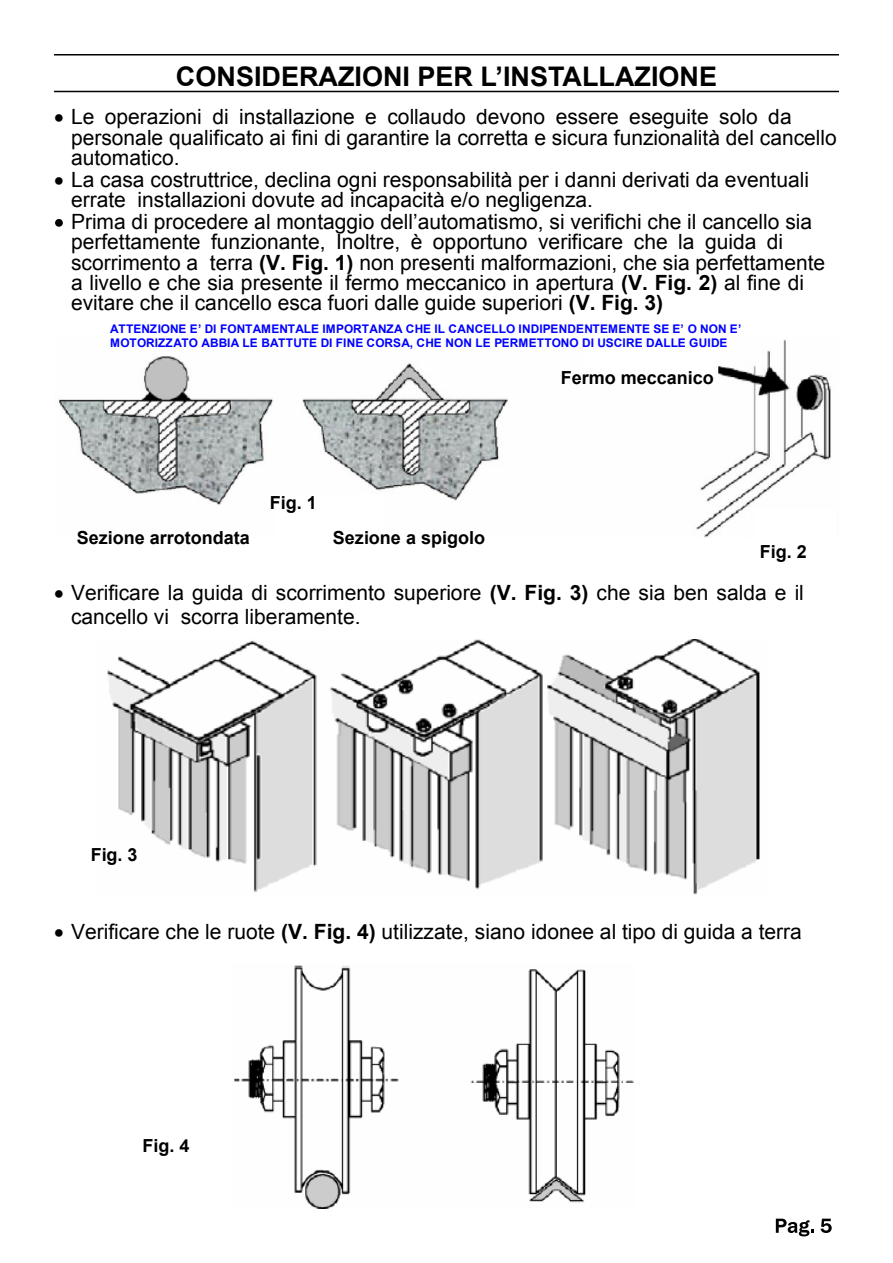
<style>
.page{position:relative;width:893px;height:1263px;background:#fff}
.page>*{position:absolute;margin:0;border:0;box-sizing:border-box;transform-origin:0 0}
.t1{font:700 27px "Arial";color:#000}
.t2{font:21px/20.5px "Arial";color:#000}
.t3{font:700 18px "Arial";color:#000}
.t4{font:700 11.85px/14.1px "Arial";letter-spacing:.005em;color:#00f}
.s1{font-weight:700}
</style>
<div class="page">
<svg style="left:776px;top:1219px;width:37px;height:17px"></svg>
<svg style="left:820px;top:1219px;width:12px;height:14px"></svg>
<hr style="left:54px;top:54px;width:785px;height:2px;background:#000">
<hr style="left:54px;top:91px;width:785px;height:1px;background:#000">
<img style="left:58px;top:339px;width:773px;height:199px">
<img style="left:107px;top:639px;width:653px;height:256px">
<img style="left:234px;top:965px;width:400px;height:244px">
<svg style="left:55px;top:219px;width:8px;height:8px"></svg>
<p class="t1" style="left:176px;top:66px;width:543px">CONSIDERAZIONI PER L’INSTALLAZIONE</p>
<p class="t2" style="left:71px;top:109px;width:767px;text-indent:-17px">• Le operazioni di installazione e collaudo devono essere eseguite solo da personale qualificato ai fini di garantire la corretta e sicura funzionalità del cancello automatico.</p>
<p class="t2" style="left:71px;top:171px;width:756px;text-indent:-17px">• La casa costruttrice, declina ogni responsabilità per i danni derivati da eventuali errate installazioni dovute ad incapacità e/o negligenza.<br>Prima di procedere al montaggio dell’automatismo, si verifichi che il cancello sia perfettamente funzionante, Inoltre, è opportuno verificare che la guida di scorrimento a terra <span class="s1">(V. Fig. 1)</span> non presenti malformazioni, che sia perfettamente a livello e che sia presente il fermo meccanico in apertura <span class="s1">(V. Fig. 2)</span> al fine di evitare che il cancello esca fuori dalle guide superiori <span class="s1">(V. Fig. 3)</span></p>
<p class="t4" style="left:110px;top:322px;width:633px">ATTENZIONE E’ DI FONTAMENTALE IMPORTANZA CHE IL CANCELLO INDIPENDENTEMENTE SE E’ O NON E’<br>MOTORIZZATO ABBIA LE BATTUTE DI FINE CORSA, CHE NON LE PERMETTONO DI USCIRE DALLE GUIDE</p>
<p class="t3" style="left:270px;top:496px;width:48px">Fig. 1</p>
<p class="t3" style="left:561px;top:370px;width:155px">Fermo meccanico</p>
<p class="t3" style="left:77px;top:531px;width:175px">Sezione arrotondata</p>
<p class="t3" style="left:333px;top:531px;width:154px">Sezione a spigolo</p>
<p class="t2" style="left:71px;top:582px;width:734px;line-height:24.2px;text-indent:-17px">• Verificare la guida di scorrimento superiore <span class="s1">(V. Fig. 3)</span> che sia ben salda e il cancello vi scorra liberamente.</p>
<p class="t3" style="left:760px;top:545px;width:48px">Fig. 2</p>
<p class="t3" style="left:91px;top:848px;width:48px">Fig. 3</p>
<p class="t2" style="left:54px;top:923px;width:749px">• Verificare che le ruote <span class="s1">(V. Fig. 4)</span> utilizzate, siano idonee al tipo di guida a terra</p>
<p class="t3" style="left:143px;top:1139px;width:48px">Fig. 4</p>
</div>
